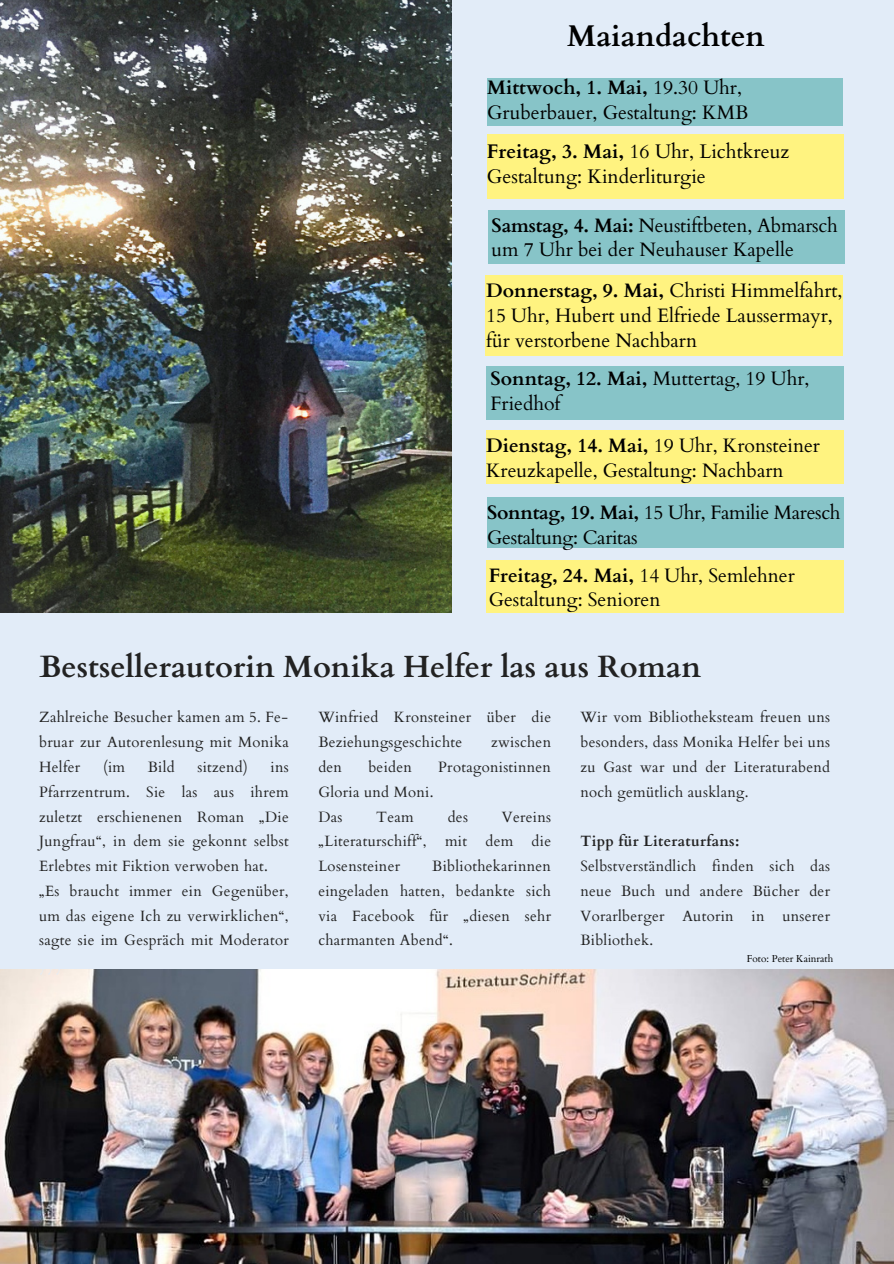
<style>
.page{position:relative;width:894px;height:1264px;background:#fff}
.page>*{position:absolute;margin:0;border:0;box-sizing:border-box;transform-origin:0 0}
.t1{font:700 30.75px "Cardo";color:#222}
.t2{font:700 30px "Cardo";color:#000}
.t3{font:19.65px/24.8px "Cardo";color:#000}
.t4{font:19.5px/24.8px "Cardo";color:#000}
.t5{font:14.85px/24.8px "Cardo";letter-spacing:.02em;color:#222;text-align:justify}
.t6{font:700 14.85px "Cardo";letter-spacing:.02em;color:#222}
.t7{font:10.05px "Cardo";color:#000}
.s1{font-weight:700}
</style>
<div class="page">
<div style="left:0;top:0;width:893px;height:1263px;background:#e2ecf8"></div>
<img style="left:0;top:0;width:451px;height:612px">
<img style="left:0;top:970px;width:893px;height:293px">
<div style="left:486px;top:78px;width:356px;height:47px;background:#87c4c8"></div>
<div style="left:488px;top:210px;width:356px;height:53px;background:#87c4c8"></div>
<div style="left:486px;top:366px;width:357px;height:53px;background:#87c4c8"></div>
<div style="left:486px;top:497px;width:357px;height:51px;background:#87c4c8"></div>
<div style="left:486px;top:134px;width:357px;height:65px;background:#fff380"></div>
<div style="left:485px;top:275px;width:357px;height:81px;background:#fff380"></div>
<div style="left:486px;top:430px;width:357px;height:53px;background:#fff380"></div>
<div style="left:486px;top:560px;width:357px;height:52px;background:#fff380"></div>
<h2 class="t2" style="left:567px;top:16px;width:199px">Maiandachten</h2>
<h3 class="t4" style="left:487px;top:75px;width:262px"><span class="s1">Mittwoch, 1. Mai,</span> 19.30 Uhr,<br>Gruberbauer, Gestaltung: KMB</h3>
<h3 class="t3" style="left:486px;top:140px;width:304px"><span class="s1">Freitag, 3. Mai,</span> 16 Uhr, Lichtkreuz<br>Gestaltung: Kinderliturgie</h3>
<h3 class="t4" style="left:491px;top:213px;width:348px"><span class="s1">Samstag, 4. Mai:</span> Neustiftbeten, Abmarsch um 7 Uhr bei der Neuhauser Kapelle</h3>
<h3 class="t4" style="left:486px;top:279px;width:358px"><span class="s1">Donnerstag, 9. Mai,</span> Christi Himmelfahrt,<br>15 Uhr, Hubert und Elfriede Laussermayr, für verstorbene Nachbarn</h3>
<h3 class="t4" style="left:490px;top:367px;width:320px"><span class="s1">Sonntag, 12. Mai,</span> Muttertag, 19 Uhr,<br>Friedhof</h3>
<h3 class="t4" style="left:486px;top:433px;width:335px"><span class="s1">Dienstag, 14. Mai,</span> 19 Uhr, Kronsteiner<br>Kreuzkapelle, Gestaltung: Nachbarn</h3>
<h3 class="t4" style="left:487px;top:500px;width:355px"><span class="s1">Sonntag, 19. Mai,</span> 15 Uhr, Familie Maresch<br>Gestaltung: Caritas</h3>
<h3 class="t4" style="left:488px;top:563px;width:307px"><span class="s1">Freitag, 24. Mai,</span> 14 Uhr, Semlehner<br>Gestaltung: Senioren</h3>
<h1 class="t1" style="left:39px;top:646px;width:663px">Bestsellerautorin Monika Helfer las aus Roman</h1>
<p class="t5" style="left:39px;top:705px;width:251px">Zahlreiche Besucher kamen am 5. Fe&shy;bruar zur Autorenlesung mit Monika Helfer</p>
<p class="t5" style="left:318px;top:705px;width:234px">Winfried Kronsteiner über die<br>Beziehungsgeschichte</p>
<p class="t5" style="left:580px;top:705px;width:251px">Wir vom Bibliotheksteam freuen uns besonders, dass Monika Helfer bei uns zu Gast war und der Literaturabend noch gemütlich ausklang.</p>
<p class="t6" style="left:580px;top:831px;width:160px">Tipp für Literaturfans:</p>
<p class="t5" style="left:580px;top:854px;width:251px">Selbstverständlich finden sich das neue Buch und andere Bücher der Vorarlberger Autorin in unserer Bibliothek.</p>
<p class="t5" style="left:491px;top:730px;width:61px">zwischen</p>
<p class="t5" style="left:103px;top:755px;width:24px">(im</p>
<p class="t5" style="left:148px;top:755px;width:28px">Bild</p>
<p class="t5" style="left:197px;top:755px;width:52px">sitzend)</p>
<p class="t5" style="left:318px;top:755px;width:25px">den</p>
<p class="t5" style="left:368px;top:755px;width:45px">beiden</p>
<p class="t5" style="left:438px;top:755px;width:114px">Protagonistinnen</p>
<p class="t5" style="left:318px;top:779px;width:117px">Gloria und Moni.<br>Das</p>
<p class="t5" style="left:39px;top:755px;width:251px;text-align:left;text-indent:231px">ins<br>Pfarrzentrum. Sie las aus ihrem zuletzt erschienenen Roman „Die<br>Jungfrau“, in dem sie gekonnt selbst<br>Erlebtes mit Fiktion verwoben hat. „Es braucht immer ein Gegenüber, um das eigene Ich zu verwirklichen“, sagte sie im Gespräch mit Moderator</p>
<p class="t5" style="left:376px;top:804px;width:39px">Team</p>
<p class="t5" style="left:447px;top:804px;width:22px">des</p>
<p class="t5" style="left:318px;top:804px;width:234px;text-indent:183px">Vereins „Literaturschiff“, mit dem die Losensteiner</p>
<p class="t5" style="left:318px;top:854px;width:234px;text-indent:114px">Bibliothekarinnen eingeladen hatten, bedankte sich via Facebook für „diesen sehr charmanten Abend“.</p>
<p class="t7" style="left:746px;top:952px;width:88px">Foto: Peter Kainrath</p>
</div>
